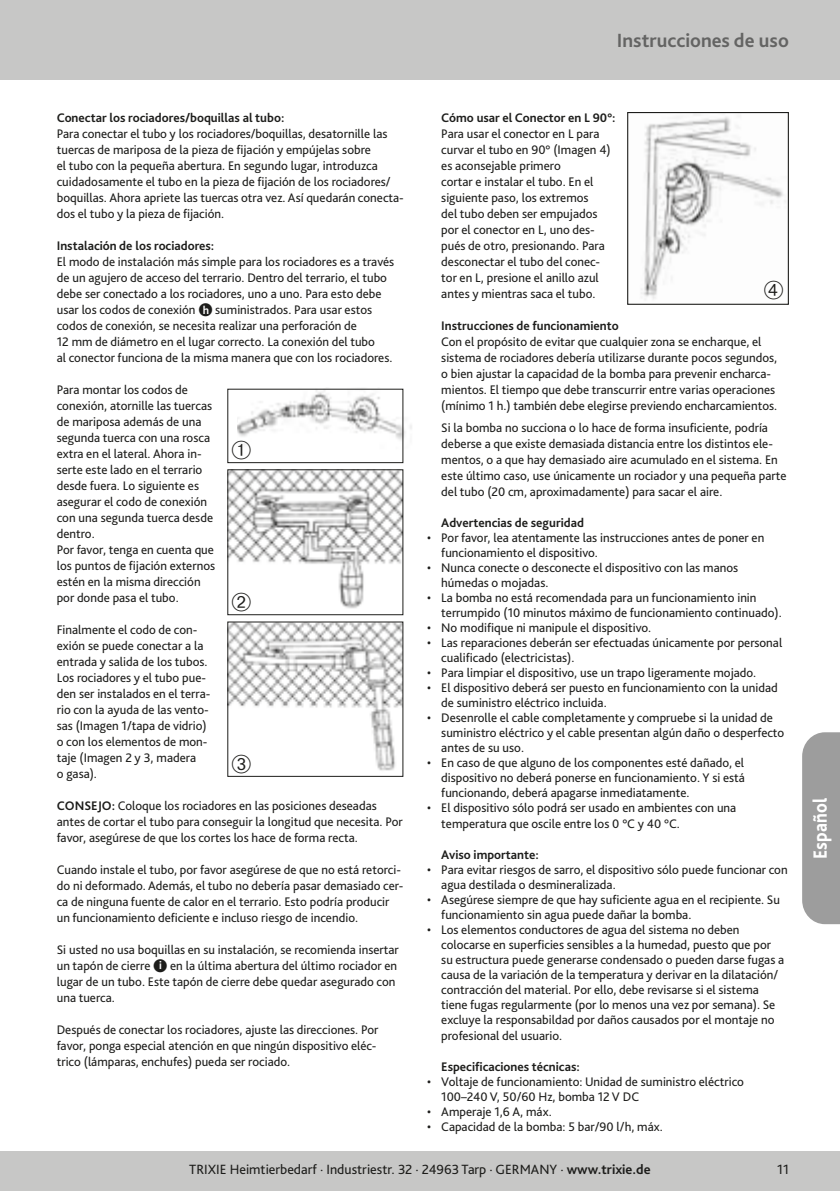
<style>
.page{position:relative;width:840px;height:1191px;background:#fff}
.page>*{position:absolute;margin:0;border:0;box-sizing:border-box;transform-origin:0 0}
.t1{font:700 20px "Bliss Pro";color:#646463}
.t2{font:800 20px "Bliss Pro";letter-spacing:.01em;color:#fff;scale:.89 1}
.t3{font:14px "Bliss Pro";color:#1d1d1b}
.t4{font:13px/16px "Bliss Pro";color:#1d1d1b}
.t5{font:700 13px "Bliss Pro";color:#1d1d1b}
.s1{font-weight:700;font-size:11.6px;color:#fff}
.s2{font-weight:700}
</style>
<div class="page">
<div style="left:0;top:0;width:839px;height:79px;background:#c7c7c6"></div>
<div style="left:0;top:1151px;width:839px;height:40px;background:#c7c7c6"></div>
<div style="left:802px;top:732px;width:37px;height:192px;background:#9d9d9d"></div>
<img style="left:628px;top:114px;width:158px;height:189px">
<div style="left:626px;top:112px;width:162px;height:193px;border:1px solid #1d1d1b"></div>
<img style="left:238px;top:388px;width:174px;height:72px">
<div style="left:227px;top:389px;width:176px;height:74px;border:1px solid #1d1d1b"></div>
<img style="left:229px;top:471px;width:172px;height:138px">
<div style="left:227px;top:469px;width:176px;height:146px;border:1px solid #1d1d1b"></div>
<img style="left:229px;top:623px;width:172px;height:148px">
<svg style="left:764px;top:280px;width:18px;height:19px"></svg>
<svg style="left:238px;top:440px;width:13px;height:19px"></svg>
<svg style="left:232px;top:592px;width:19px;height:17px"></svg>
<svg style="left:232px;top:754px;width:19px;height:17px"></svg>
<h1 class="t1" style="left:616px;top:28px;width:173px">Instrucciones de uso</h1>
<p class="t5" style="left:57px;top:109px;width:229px">Conectar los rociadores/boquillas al tubo:</p>
<p class="t4" style="left:57px;top:125px;width:348px">Para conectar el tubo y los rociadores/boquillas, desatornille las tuercas de mariposa de la pieza de fijación y empújelas sobre<br>el tubo con la pequeña abertura. En segundo lugar, introduzca cuidadosamente el tubo en la pieza de fijación de los rociadores/ boquillas. Ahora apriete las tuercas otra vez. Así quedarán conecta&shy;dos el tubo y la pieza de fijación.</p>
<p class="t5" style="left:57px;top:237px;width:159px">Instalación de los rociadores:</p>
<p class="t4" style="left:57px;top:253px;width:339px">El modo de instalación más simple para los rociadores es a través de un agujero de acceso del terrario. Dentro del terrario, el tubo debe ser conectado a los rociadores, uno a uno. Para esto debe usar los codos de conexión ●<span class="s1">h</span> suministrados. Para usar estos codos de conexión, se necesita realizar una perforación de<br>12 mm de diámetro en el lugar correcto. La conexión del tubo<br>al conector funciona de la misma manera que con los rociadores.</p>
<p class="t4" style="left:57px;top:381px;width:160px">Para montar los codos de conexión, atornille las tuercas de mariposa además de una segunda tuerca con una rosca extra en el lateral. Ahora in&shy;serte este lado en el terrario desde fuera. Lo siguiente es asegurar el codo de conexión con una segunda tuerca desde dentro.<br>Por favor, tenga en cuenta que los puntos de fijación externos estén en la misma dirección por donde pasa el tubo.</p>
<p class="t4" style="left:57px;top:621px;width:155px">Finalmente el codo de con&shy;exión se puede conectar a la entrada y salida de los tubos.<br>Los rociadores y el tubo pue&shy;den ser instalados en el terra&shy;rio con la ayuda de las vento&shy;sas (Imagen 1/tapa de vidrio) o con los elementos de mon&shy;taje (Imagen 2 y 3, madera<br>o gasa).</p>
<p class="t4" style="left:57px;top:797px;width:347px"><span class="s2">CONSEJO:</span> Coloque los rociadores en las posiciones deseadas antes de cortar el tubo para conseguir la longitud que necesita. Por favor, asegúrese de que los cortes los hace de forma recta.</p>
<p class="t4" style="left:57px;top:861px;width:348px">Cuando instale el tubo, por favor asegúrese de que no está retorci&shy;do ni deformado. Además, el tubo no debería pasar demasiado cer&shy;ca de ninguna fuente de calor en el terrario. Esto podría producir un funcionamiento deficiente e incluso riesgo de incendio.</p>
<p class="t4" style="left:57px;top:941px;width:343px">Si usted no usa boquillas en su instalación, se recomienda insertar un tapón de cierre ●<span class="s1">i</span> en la última abertura del último rociador en lugar de un tubo. Este tapón de cierre debe quedar asegurado con una tuerca.</p>
<p class="t4" style="left:57px;top:1021px;width:323px">Después de conectar los rociadores, ajuste las direcciones. Por favor, ponga especial atención en que ningún dispositivo eléc&shy;trico (lámparas, enchufes) pueda ser rociado.</p>
<p class="t5" style="left:441px;top:109px;width:176px">Cómo usar el Conector en L 90°:</p>
<p class="t4" style="left:441px;top:125px;width:171px">Para usar el conector en L para curvar el tubo en 90° (Imagen 4) es aconsejable primero<br>cortar e instalar el tubo. En el siguiente paso, los extremos<br>del tubo deben ser empujados por el conector en L, uno des&shy;pués de otro, presionando. Para desconectar el tubo del conec&shy;tor en L, presione el anillo azul antes y mientras saca el tubo.</p>
<p class="t5" style="left:441px;top:318px;width:179px">Instrucciones de funcionamiento</p>
<p class="t4" style="left:441px;top:333px;width:337px">Con el propósito de evitar que cualquier zona se encharque, el sistema de rociadores debería utilizarse durante pocos segundos, o bien ajustar la capacidad de la bomba para prevenir encharca&shy;mientos. El tiempo que debe transcurrir entre varias operaciones (mínimo 1 h.) también debe elegirse previendo encharcamientos.</p>
<p class="t4" style="left:441px;top:419px;width:346px">Si la bomba no succiona o lo hace de forma insuficiente, podría deberse a que existe demasiada distancia entre los distintos ele&shy;mentos, o a que hay demasiado aire acumulado en el sistema. En este último caso, use únicamente un rociador y una pequeña parte del tubo (20 cm, aproximadamente) para sacar el aire.</p>
<p class="t5" style="left:441px;top:514px;width:144px">Advertencias de seguridad</p>
<p class="t4" style="left:441px;top:530px;width:324px;line-height:15px;text-indent:-14px">• Por favor, lea atentamente las instrucciones antes de poner en funcionamiento el dispositivo.</p>
<p class="t4" style="left:441px;top:560px;width:298px;line-height:15px;text-indent:-14px">• Nunca conecte o desconecte el dispositivo con las manos húmedas o mojadas.</p>
<p class="t4" style="left:441px;top:590px;width:342px;line-height:15px;text-indent:-14px">• La bomba no está recomendada para un funcionamiento inin terrumpido (10 minutos máximo de funcionamiento continuado).</p>
<p class="t4" style="left:427px;top:619px;width:225px">• No modifique ni manipule el dispositivo.</p>
<p class="t4" style="left:441px;top:635px;width:342px;line-height:15px;text-indent:-14px">• Las reparaciones deberán ser efectuadas únicamente por personal cualificado (electricistas).</p>
<p class="t4" style="left:427px;top:664px;width:330px">• Para limpiar el dispositivo, use un trapo ligeramente mojado.</p>
<p class="t4" style="left:441px;top:680px;width:338px;line-height:15px;text-indent:-14px">• El dispositivo deberá ser puesto en funcionamiento con la unidad de suministro eléctrico incluida.</p>
<p class="t4" style="left:441px;top:710px;width:344px;line-height:15px;text-indent:-14px">• Desenrolle el cable completamente y compruebe si la unidad de suministro eléctrico y el cable presentan algún daño o desperfecto antes de su uso.</p>
<p class="t4" style="left:441px;top:755px;width:305px;line-height:15px;text-align:justify;text-indent:-14px">• En caso de que alguno de los componentes esté dañado, el dispositivo no deberá ponerse en funcionamiento. Y si está funcionando, deberá apagarse inmediatamente.</p>
<p class="t4" style="left:441px;top:799px;width:296px;text-indent:-14px">• El dispositivo sólo podrá ser usado en ambientes con una temperatura que oscile entre los 0 °C y 40 °C.</p>
<p class="t5" style="left:441px;top:847px;width:99px">Aviso importante:</p>
<p class="t4" style="left:441px;top:862px;width:348px;line-height:15px;text-indent:-14px">• Para evitar riesgos de sarro, el dispositivo sólo puede funcionar con agua destilada o desmineralizada.</p>
<p class="t4" style="left:441px;top:892px;width:340px;line-height:15px;text-indent:-14px">• Asegúrese siempre de que hay suficiente agua en el recipiente. Su funcionamiento sin agua puede dañar la bomba.</p>
<p class="t4" style="left:441px;top:922px;width:344px;line-height:15.2px;text-indent:-14px">• Los elementos conductores de agua del sistema no deben colocarse en superficies sensibles a la humedad, puesto que por su estructura puede generarse condensado o pueden darse fugas a causa de la variación de la temperatura y derivar en la dilatación/ contracción del material. Por ello, debe revisarse si el sistema tiene fugas regularmente (por lo menos una vez por semana). Se excluye la responsabildad por daños causados por el montaje no profesional del usuario.</p>
<p class="t5" style="left:441px;top:1059px;width:140px">Especificaciones técnicas:</p>
<p class="t4" style="left:441px;top:1074px;width:304px;line-height:15px;text-indent:-14px">• Voltaje de funcionamiento: Unidad de suministro eléctrico<br>100–240 V, 50/60 Hz, bomba 12 V DC</p>
<p class="t4" style="left:427px;top:1103px;width:126px">• Amperaje 1,6 A, máx.</p>
<p class="t4" style="left:427px;top:1118px;width:237px">• Capacidad de la bomba: 5 bar/90 l/h, máx.</p>
<p class="t3" style="left:189px;top:1160px;width:462px">TRIXIE Heimtierbedarf · Industriestr. 32 · 24963 Tarp · GERMANY · <span class="s2">www.trixie.de</span></p>
<p class="t3" style="left:776px;top:1160px;width:13px">11</p>
<h1 class="t2" style="left:807px;top:859px;width:70px;rotate:-90deg">Español</h1>
</div>
